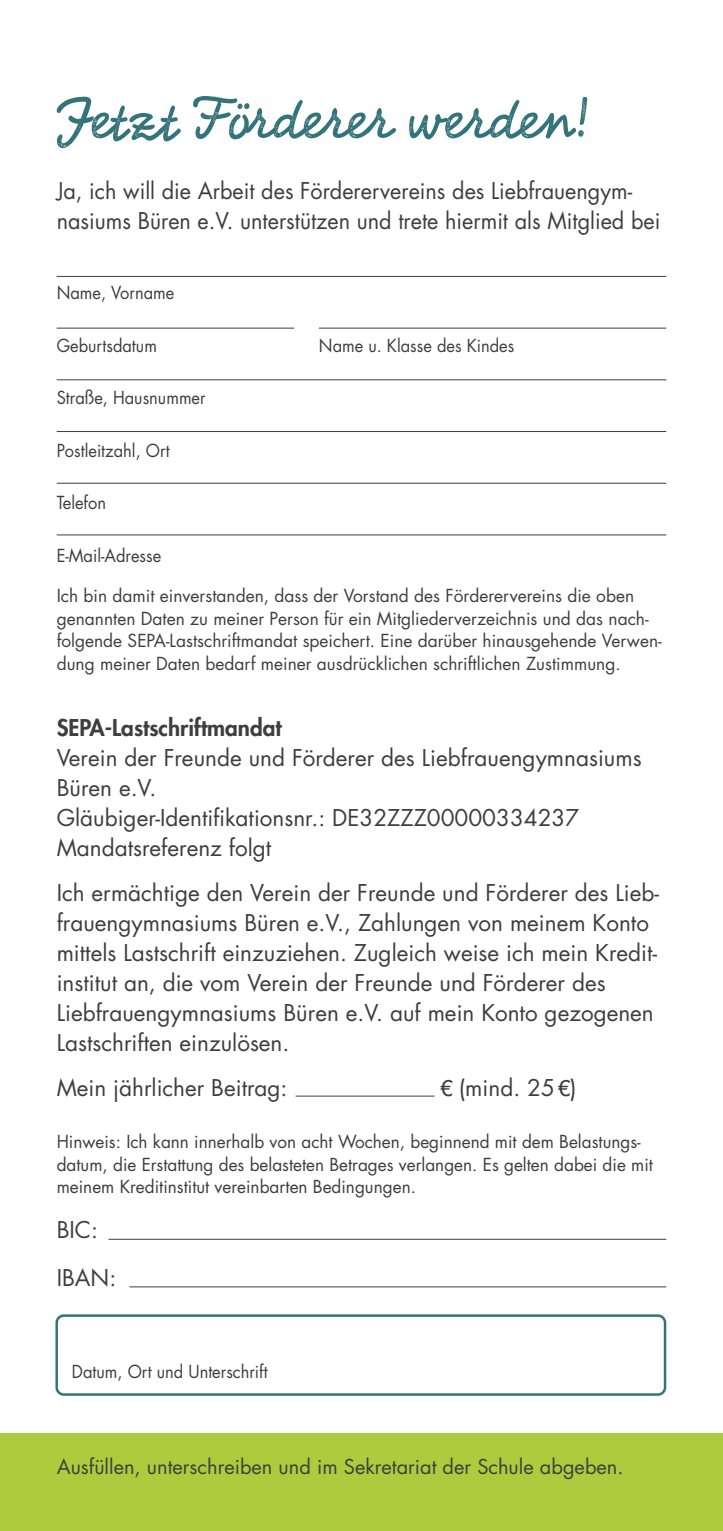
<style>
.page{position:relative;width:723px;height:1531px;background:#fff}
.page>*{position:absolute;margin:0;border:0;box-sizing:border-box;transform-origin:0 0}
.t1{font:61.25px "Bellfort Script Press";color:#33737a}
.t2{font:22.5px/30px "Futura";color:#3e3e3f}
.t3{font:22.5px/30px "Futura";color:#3e3e3f;scale:.96 1}
.t4{font:800 22.5px "Futura";color:#3e3e3f}
.t5{font:20px "Futura";color:#3e3e3f}
.t6{font:17.5px/22.5px "Futura";color:#3e3e3f}
.t7{font:17.5px "Futura";color:#3e3e3f;scale:.94 1}
.s1{font-family:"Helvetica Neue"}
</style>
<div class="page">
<div style="left:0;top:1433px;width:723px;height:98px;background:#accc3d"></div>
<hr style="left:57px;top:276px;width:609px;height:1px;background:#3e3e3f">
<hr style="left:57px;top:328px;width:237px;height:1px;background:#3e3e3f">
<hr style="left:319px;top:328px;width:347px;height:1px;background:#3e3e3f">
<hr style="left:57px;top:379px;width:609px;height:1px;background:#3e3e3f">
<hr style="left:57px;top:431px;width:609px;height:1px;background:#3e3e3f">
<hr style="left:57px;top:483px;width:609px;height:1px;background:#3e3e3f">
<hr style="left:57px;top:534px;width:609px;height:1px;background:#3e3e3f">
<hr style="left:108px;top:1239px;width:558px;height:1px;background:#3e3e3f">
<hr style="left:296px;top:1095px;width:138px;height:1px;background:#3e3e3f">
<hr style="left:129px;top:1286px;width:537px;height:1px;background:#3e3e3f">
<div style="left:55px;top:1314px;width:611px;height:82px;border:2px solid #33737a;border-radius:7px"></div>
<h1 class="t1" style="left:57px;top:79px;width:535px">Jetzt Förderer werden!</h1>
<p class="t3" style="left:57px;top:175px;width:630px">Ja, ich will die Arbeit des Förderervereins des Liebfrauengym&shy;nasiums Büren e.V. unterstützen und trete hiermit als Mitglied bei</p>
<p class="t7" style="left:57px;top:280px;width:127px">Name, Vorname</p>
<p class="t7" style="left:57px;top:333px;width:108px">Geburtsdatum</p>
<p class="t7" style="left:57px;top:385px;width:160px">Straße, Hausnummer</p>
<p class="t7" style="left:57px;top:438px;width:122px">Postleitzahl, Ort</p>
<p class="t7" style="left:57px;top:490px;width:54px">Telefon</p>
<p class="t7" style="left:57px;top:543px;width:113px">E-Mail-Adresse</p>
<p class="t7" style="left:319px;top:334px;width:209px">Name u. Klasse des Kindes</p>
<p class="t6" style="left:57px;top:584px;width:606px">Ich bin damit einverstanden, dass der Vorstand des Förderervereins die oben genannten Daten zu meiner Person für ein Mitgliederverzeichnis und das nach&shy;folgende SEPA-Lastschriftmandat speichert. Eine darüber hinausgehende Verwen&shy;dung meiner Daten bedarf meiner ausdrücklichen schriftlichen Zustimmung.</p>
<p class="t4" style="left:57px;top:712px;width:226px">SEPA-Lastschriftmandat</p>
<p class="t2" style="left:57px;top:742px;width:586px">Verein der Freunde und Förderer des Liebfrauengymnasiums Büren e.V.<br>Gläubiger-Identifikationsnr.: DE32ZZZ00000334237<br>Mandatsreferenz folgt</p>
<p class="t2" style="left:57px;top:877px;width:604px">Ich ermächtige den Verein der Freunde und Förderer des Lieb&shy;frauengymnasiums Büren e.V., Zahlungen von meinem Konto mittels Lastschrift einzuziehen. Zugleich weise ich mein Kredit&shy;institut an, die vom Verein der Freunde und Förderer des Liebfrauengymnasiums Büren e.V. auf mein Konto gezogenen Lastschriften einzulösen.</p>
<p class="t2" style="left:57px;top:1072px;width:232px">Mein jährlicher Beitrag:</p>
<p class="t2" style="left:440px;top:1072px;width:138px"><span class="s1">€</span> (mind. 25<span class="s1">€</span>)</p>
<p class="t6" style="left:57px;top:1130px;width:598px">Hinweis: Ich kann innerhalb von acht Wochen, beginnend mit dem Belastungs&shy;datum, die Erstattung des belasteten Betrages verlangen. Es gelten dabei die mit meinem Kreditinstitut vereinbarten Bedingungen.</p>
<p class="t2" style="left:57px;top:1206px;width:61px;line-height:47.5px">BIC:<br>IBAN:</p>
<p class="t7" style="left:72px;top:1360px;width:210px">Datum, Ort und Unterschrift</p>
<p class="t5" style="left:57px;top:1453px;width:568px">Ausfüllen, unterschreiben und im Sekretariat der Schule abgeben.</p>
</div>
